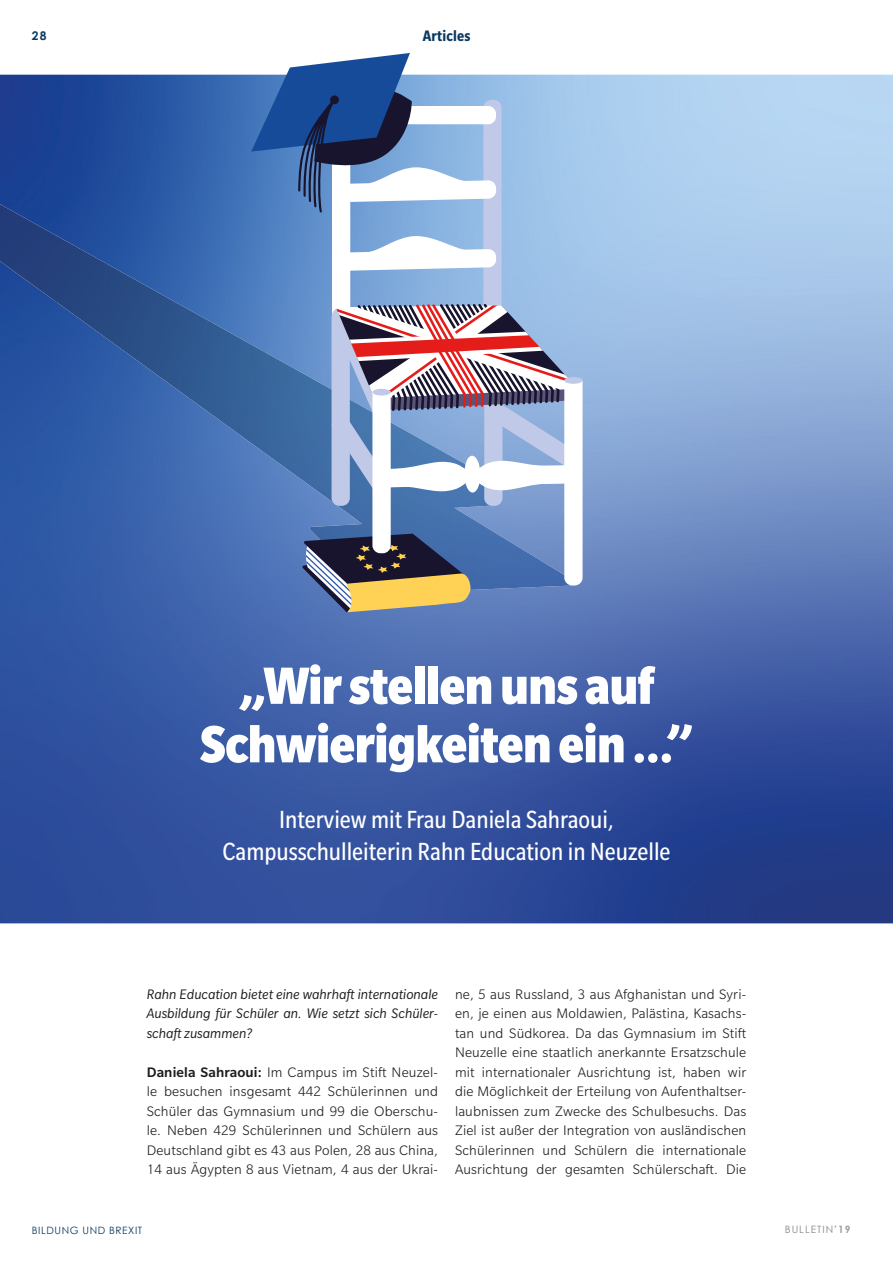
<style>
.page{position:relative;width:893px;height:1263px;background:#fff}
.page>*{position:absolute;margin:0;border:0;box-sizing:border-box;transform-origin:0 0}
.t1{font:900 condensed 57px/58.5px "Slate Pro";letter-spacing:-.01em;color:#fff;text-align:center}
.t2{font:condensed 27px/31.7px "Slate Pro";color:#fff;text-align:center}
.t3{font:700 condensed 16.5px "Slate Pro";letter-spacing:.01em;color:#0b3a62}
.t4{font:300 15px/19.5px "Slate Pro";letter-spacing:.01em;color:#1d1d1b;text-align:justify}
.t5{font:italic 15px/19.5px "Slate Pro";color:#1d1d1b;text-align:justify}
.t6{font:700 12px "Cent Goth WGL";color:#0b3a62}
.t7{font:10.2px "Cent Goth WGL";letter-spacing:.055em;color:#0b3a62}
.t8{font:10.2px "Cent Goth WGL";letter-spacing:.1em;color:#878787}
.s1{font-weight:500}
.s2{font-weight:700;color:#9d9d9c}
</style>
<div class="page">
<img style="left:0;top:75px;width:893px;height:848px">
<img style="left:0;top:204px;width:106px;height:97px">
<img style="left:105px;top:263px;width:106px;height:136px">
<img style="left:55px;top:301px;width:51px;height:37px">
<img style="left:211px;top:322px;width:53px;height:131px">
<img style="left:263px;top:351px;width:39px;height:193px">
<img style="left:189px;top:398px;width:22px;height:16px">
<div style="left:483px;top:100px;width:19px;height:211px;background:#c0c9e8;border-radius:8px"></div>
<svg style="left:350px;top:236px;width:146px;height:35px"></svg>
<div style="left:332px;top:100px;width:18px;height:223px;background:#fff;border-radius:8px"></div>
<svg style="left:251px;top:53px;width:245px;height:161px"></svg>
<svg style="left:302px;top:300px;width:288px;height:312px"></svg>
<p class="t6" style="left:32px;top:27px;width:16px">28</p>
<p class="t3" style="left:423px;top:27px;width:49px">Articles</p>
<h1 class="t1" style="left:200px;top:656px;width:495px">„Wir stellen uns auf<br>Schwierigkeiten ein …”</h1>
<h2 class="t2" style="left:222px;top:804px;width:450px">Interview mit Frau Daniela Sahraoui,<br>Campusschulleiterin Rahn Education in Neuzelle</h2>
<p class="t5" style="left:147px;top:984px;width:293px">Rahn Education bietet eine wahrhaft internationale Ausbildung für Schüler an. Wie setzt sich Schüler&shy;schaft zusammen?</p>
<p class="t4" style="left:147px;top:1062px;width:293px"><span class="s1">Daniela Sahraoui:</span> Im Campus im Stift Neuzel&shy;le besuchen insgesamt 442 Schülerinnen und Schüler das Gymnasium und 99 die Oberschu&shy;le. Neben 429 Schülerinnen und Schülern aus Deutschland gibt es 43 aus Polen, 28 aus China, 14 aus Ägypten 8 aus Vietnam, 4 aus der Ukrai-</p>
<p class="t4" style="left:455px;top:984px;width:293px">ne, 5 aus Russland, 3 aus Afghanistan und Syri&shy;en, je einen aus Moldawien, Palästina, Kasachs&shy;tan und Südkorea. Da das Gymnasium im Stift Neuzelle eine staatlich anerkannte Ersatzschule mit internationaler Ausrichtung ist, haben wir die Möglichkeit der Erteilung von Aufenthaltser&shy;laubnissen zum Zwecke des Schulbesuchs. Das Ziel ist außer der Integration von ausländischen Schülerinnen und Schülern die internationale Ausrichtung der gesamten Schülerschaft. Die</p>
<p class="t7" style="left:32px;top:1223px;width:112px">BILDUNG UND BREXIT</p>
<p class="t8" style="left:785px;top:1222px;width:67px">BULLETIN<span class="s2">’19</span></p>
</div>
